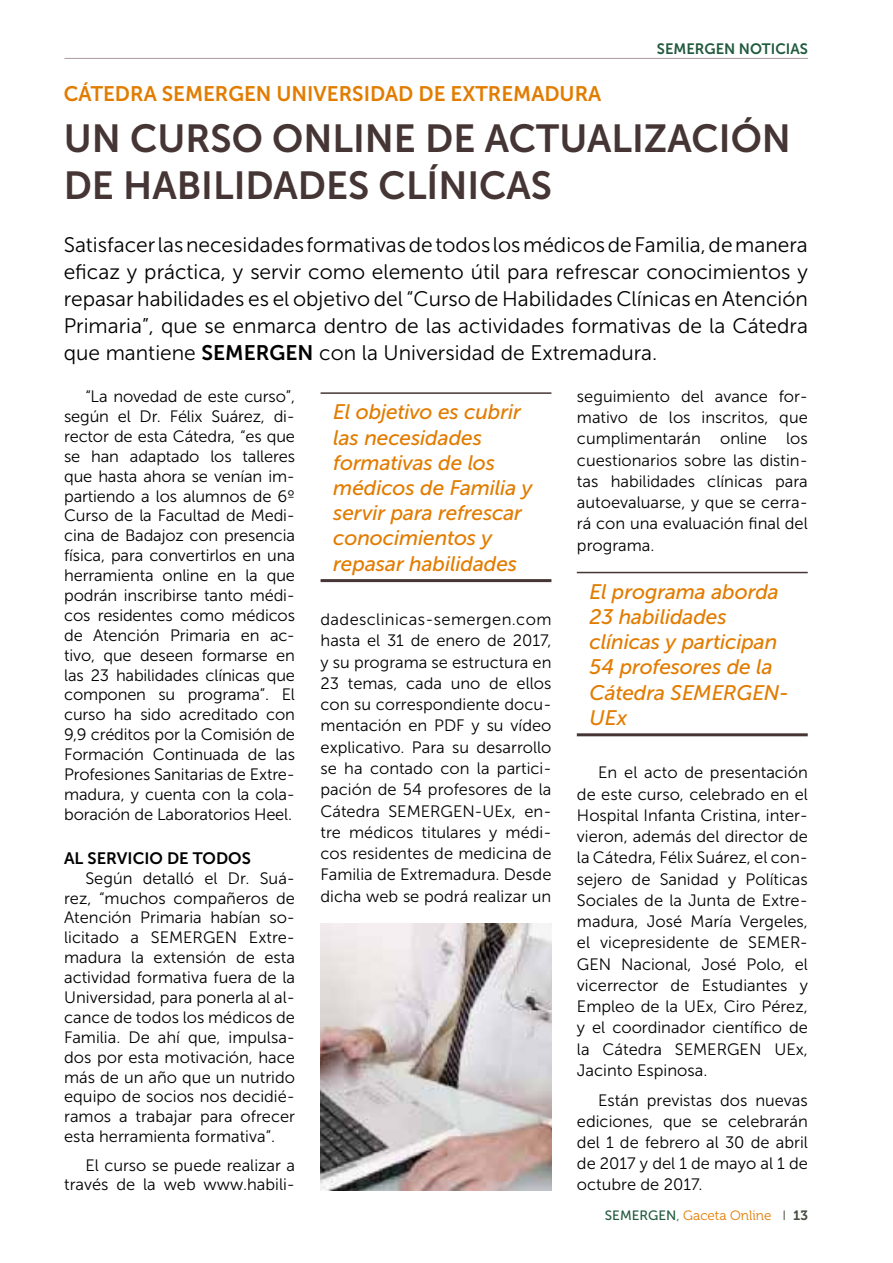
<style>
.page{position:relative;width:893px;height:1263px;background:#fff}
.page>*{position:absolute;margin:0;border:0;box-sizing:border-box;transform-origin:0 0}
.t1{font:39px/46.8px "Museo Sans 700";color:#453635}
.t2{font:21px/27px "Museo Sans 300";color:#000;text-align:justify}
.t3{font:italic 21px/25.2px "Museo Sans 500";letter-spacing:-.005em;color:#e27c00}
.t4{font:21px "Museo Sans 700";color:#e27c00}
.t5{font:16.5px/21.3px "Museo Sans 300";color:#000;text-align:justify}
.t6{font:16.5px "Museo Sans 700";color:#000}
.t7{font:15px "Museo Sans 700";color:#225a40}
.t8{font:13.5px "Museo 300";color:#e27c00}
.t9{font:13.5px "Museo Sans 500";color:#225a40}
.s1{font-family:"Museo Sans 700"}
.s2{font-family:"Museo Sans 300";color:#225a40}
.s3{font-family:"Museo Sans 300";color:#444d3e}
.s4{font-family:"Museo 700";color:#444d3e}
</style>
<div class="page">
<hr style="left:321px;top:392px;width:230px;height:2px;background:#453635">
<hr style="left:321px;top:579px;width:230px;height:3px;background:#453635">
<hr style="left:577px;top:572px;width:231px;height:1px;background:#453635">
<hr style="left:577px;top:733px;width:231px;height:3px;background:#453635">
<img style="left:321px;top:923px;width:230px;height:268px">
<hr style="left:64px;top:58px;width:744px;height:1px;background:#ab989c">
<p class="t7" style="left:657px;top:40px;width:40px">SEMERGEN</p>
<p class="t7" style="left:739px;top:40px;width:10px">NOTICIAS</p>
<p class="t4" style="left:64px;top:82px;width:154px">CÁTEDRA SEMERGEN</p>
<p class="t4" style="left:277px;top:82px;width:326px">U NIVERSIDAD DE EXTREMADURA</p>
<h1 class="t1" style="left:64px;top:115px;width:729px">U N CURSO ONLINE DE ACTUALIZACIÓN<br>DE HABILIDADES CLÍNICAS</h1>
<p class="t2" style="left:64px;top:231px;width:746px">Satisfacer las necesidades formativas de todos los médicos de Familia, de manera eficaz y práctica, y servir como elemento útil para refrescar conocimientos y repasar habilidades es el objetivo del “Curso de Habilidades Clínicas en Atención Primaria”, que se enmarca dentro de las actividades formativas de la Cátedra que mantiene <span class="s1">SEMERGEN</span></p>
<p class="t2" style="left:319px;top:339px;width:340px">con la Universidad de Extremadura.</p>
<p class="t5" style="left:64px;top:387px;width:232px;line-height:20px;text-indent:21px">“La novedad de este curso”, según el Dr. Félix Suárez, di&shy;rector de esta Cátedra, “es que se han adaptado los talleres que hasta ahora se venían im&shy;partiendo a los alumnos de 6º Curso de la Facultad de Medi&shy;cina de Badajoz con presencia física, para convertirlos en una herramienta online en la que podrán inscribirse tanto médi&shy;cos residentes como médicos de Atención Primaria en ac&shy;tivo, que deseen formarse en las 23 habilidades clínicas que componen su programa”. El curso ha sido acreditado con 9,9 créditos por la Comisión de Formación Continuada de las Profesiones Sanitarias de Extre&shy;madura, y cuenta con la cola&shy;boración de Laboratorios Heel.</p>
<p class="t6" style="left:64px;top:849px;width:188px">AL SERVICIO DE TODOS</p>
<p class="t5" style="left:64px;top:868px;width:232px;line-height:20px;text-indent:21px">Según detalló el Dr. Suá&shy;rez, “muchos compañeros de Atención Primaria habían so&shy;licitado a SEMERGEN Extre&shy;madura la extensión de esta actividad formativa fuera de la Universidad, para ponerla al al&shy;cance de todos los médicos de Familia. De ahí que, impulsa&shy;dos por esta motivación, hace más de un año que un nutrido equipo de socios nos decidié&shy;ramos a trabajar para ofrecer esta herramienta formativa”.</p>
<p class="t5" style="left:64px;top:1155px;width:232px;line-height:20px;text-align:right">El curso se puede realizar a través de la web www.habili-</p>
<p class="t3" style="left:333px;top:400px;width:201px">El objetivo es cubrir las necesidades formativas de los médicos de Familia y servir para refrescar conocimientos y repasar habilidades</p>
<p class="t5" style="left:321px;top:609px;width:232px">dadesclinicas-semergen.com hasta el 31 de enero de 2017, y su programa se estructura en 23 temas, cada uno de ellos con su correspondiente docu&shy;mentación en PDF y su vídeo explicativo. Para su desarrollo se ha contado con la partici&shy;pación de 54 profesores de la Cátedra SEMERGEN-UEx, en&shy;tre médicos titulares y médi&shy;cos residentes de medicina de Familia de Extremadura. Desde dicha web se podrá realizar un</p>
<p class="t5" style="left:577px;top:386px;width:232px">seguimiento del avance for&shy;mativo de los inscritos, que cumplimentarán online los cuestionarios sobre las distin&shy;tas habilidades clínicas para autoevaluarse, y que se cerra&shy;rá con una evaluación final del programa.</p>
<p class="t3" style="left:590px;top:579px;width:201px">El programa aborda<br>23 habilidades clínicas y participan<br>54 profesores de la<br>Cátedra SEMERGEN-<br>UEx</p>
<p class="t5" style="left:577px;top:762px;width:232px;text-indent:21px">En el acto de presentación de este curso, celebrado en el Hospital Infanta Cristina, inter&shy;vieron, además del director de la Cátedra, Félix Suárez, el con&shy;sejero de Sanidad y Políticas Sociales de la Junta de Extre&shy;madura, José María Vergeles, el vicepresidente de SEMER-GEN Nacional, José Polo, el vicerrector de Estudiantes y Empleo de la UEx, Ciro Pérez, y el coordinador científico de la Cátedra SEMERGEN UEx, Jacinto Espinosa.</p>
<p class="t5" style="left:577px;top:1089px;width:232px;text-indent:21px">Están previstas dos nuevas ediciones, que se celebrarán del 1 de febrero al 30 de abril de 2017 y del 1 de mayo al 1 de octubre de 2017.</p>
<p class="t9" style="left:605px;top:1208px;width:18px">SEMERGEN</p>
<p class="t8" style="left:676px;top:1208px;width:133px"><span class="s2">,</span> Gaceta Online <span class="s3">I</span> <span class="s4">13</span></p>
</div>
